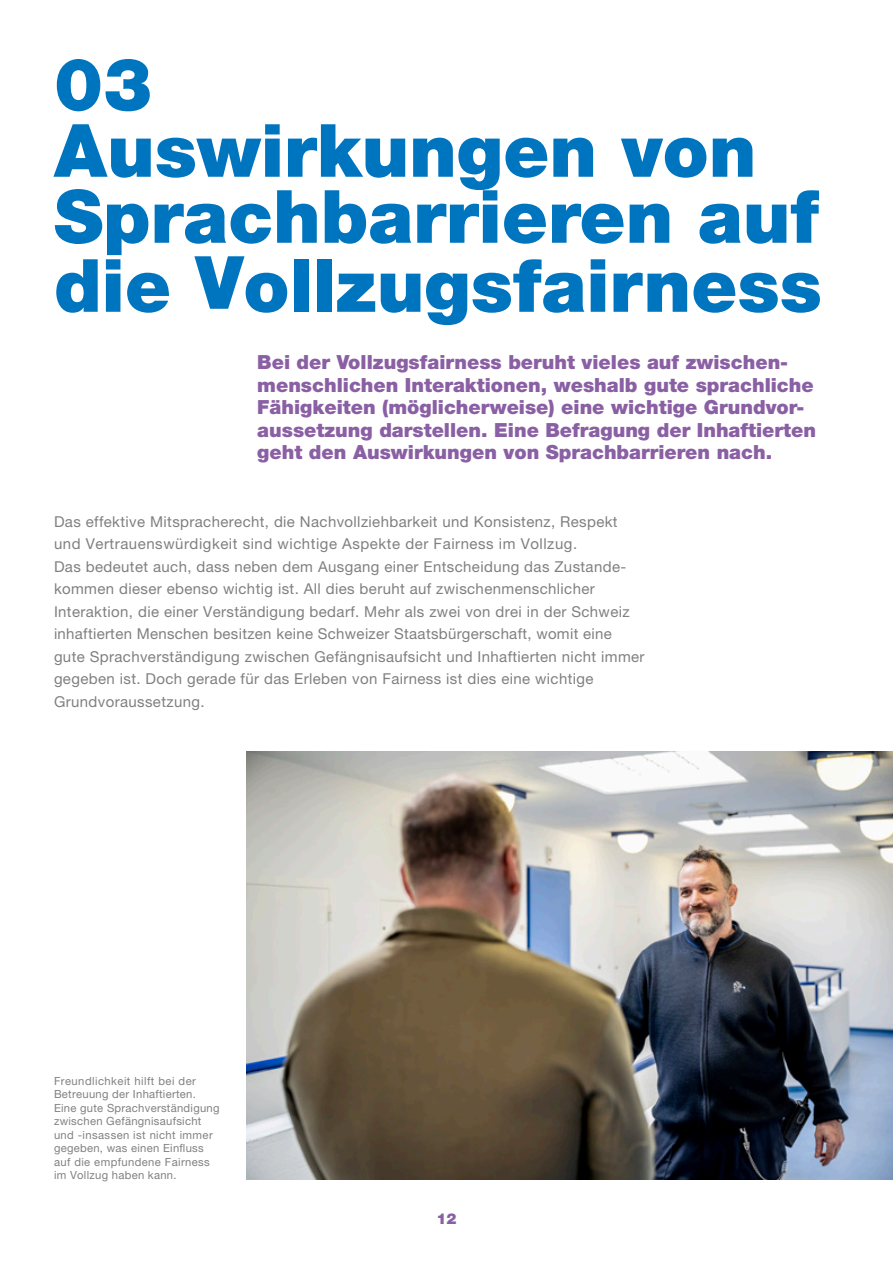
<style>
.page{position:relative;width:893px;height:1263px;background:#fff}
.page>*{position:absolute;margin:0;border:0;box-sizing:border-box;transform-origin:0 0}
.Titel{font:900 73.5px/67.5px "Helvetica Neue LT Pro";color:#0075bf}
.Lead{font:900 19.5px/22.5px "Helvetica Neue LT Pro";color:#8a5fa4}
.Lauftext{font:15px/22.5px "Helvetica Neue LT Pro";letter-spacing:.025em;color:#808080}
.t1{font:900 15px "Helvetica Neue LT Pro";color:#8a5fa4}
.Bildlegende{font:11.25px/13.5px "Helvetica Neue LT Pro";letter-spacing:.025em;color:#808181}
</style>
<div class="page">
<img style="left:246px;top:752px;width:647px;height:427px">
<p class="Titel" style="left:54px;top:50px;width:100px">03</p>
<p class="Titel" style="left:54px;top:116px;width:769px">Auswirkungen von<br>Sprachbarrieren auf die Vollzugsfairness</p>
<p class="Lead" style="left:257px;top:351px;width:560px">Bei der Vollzugsfairness beruht vieles auf zwischen&shy;menschlichen Interaktionen, weshalb gute sprachliche Fähigkeiten (möglicherweise) eine wichtige Grundvor&shy;aussetzung darstellen. Eine Befragung der Inhaftierten geht den Auswirkungen von Sprachbarrieren nach.</p>
<p class="Lauftext" style="left:54px;top:510px;width:592px">Das effektive Mitspracherecht, die Nachvollziehbarkeit und Konsistenz, Respekt und Vertrauenswürdigkeit sind wichtige Aspekte der Fairness im Vollzug.<br>Das bedeutet auch, dass neben dem Ausgang einer Entscheidung das Zustande&shy;kommen dieser ebenso wichtig ist. All dies beruht auf zwischenmenschlicher Interaktion, die einer Verständigung bedarf. Mehr als zwei von drei in der Schweiz inhaftierten Menschen besitzen keine Schweizer Staatsbürgerschaft, womit eine gute Sprachverständigung zwischen Gefängnisaufsicht und Inhaftierten nicht immer gegeben ist. Doch gerade für das Erleben von Fairness ist dies eine wichtige Grundvoraussetzung.</p>
<p class="Bildlegende" style="left:54px;top:1074px;width:167px">Freundlichkeit hilft bei der<br>Betreuung der Inhaftierten.<br>Eine gute Sprachverständigung zwischen Gefängnisaufsicht und -insassen ist nicht immer gegeben, was einen Einfluss auf die empfundene Fairness im Vollzug haben kann.</p>
<p class="t1" style="left:436px;top:1210px;width:22px">12</p>
</div>
